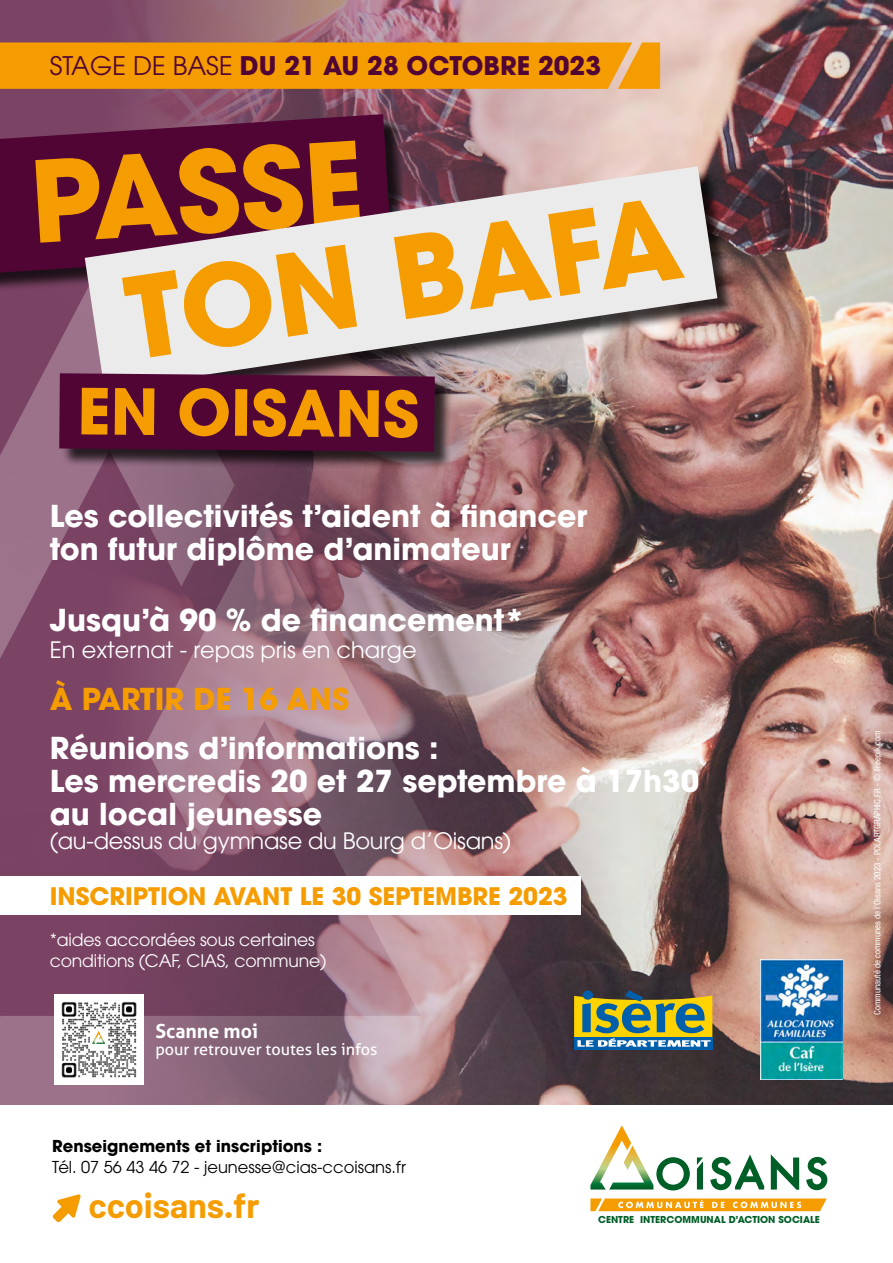
<style>
.page{position:relative;width:893px;height:1263px;background:#fff}
.page>*{position:absolute;margin:0;border:0;box-sizing:border-box;transform-origin:0 0}
.t1{font:700 111.75px "ITC Avant Garde Pro";color:#f59c00}
.t2{font:700 63px "ITC Avant Garde Pro";color:#f59c00}
.t3{font:700 34.2px "Barlow";color:#f59c00}
.t4{font:700 30px/33px "ITC Avant Garde Pro";color:#fff}
.t5{font:700 30px "ITC Avant Garde Pro";color:#f59c00}
.t6{font:700 25.5px "ITC Avant Garde Pro";color:#510535}
.t7{font:700 24px "ITC Avant Garde Pro";color:#f59c00}
.t8{font:22.5px "ITC Avant Garde Pro";letter-spacing:-.01em;color:#fff}
.t9{font:700 19.5px "Aller";color:#fff}
.t10{font:17.25px/21px "ITC Avant Garde Pro";letter-spacing:-.01em;color:#fff}
.t11{font:16.35px "ITC Avant Garde Pro";color:#000}
.t12{font:700 16.35px "ITC Avant Garde Pro";color:#000}
.t13{font:16.2px "Aller";color:#fff}
.t14{font:700 9.45px "ITC Avant Garde Pro";color:#005f27}
.t15{font:condensed 9px "Helvetica Neue LT Std";color:#fff}
.s1{font-weight:400}
</style>
<div class="page">
<img style="left:0;top:0;width:893px;height:1105px">
<div style="left:0;top:42px;width:660px;height:47px;background:#f59c00"></div>
<div style="left:574px;top:1037px;width:138px;height:13px;background:#005faa"></div>
<svg style="left:574px;top:990px;width:138px;height:57px;background:#83945a"></svg>
<img style="left:761px;top:960px;width:82px;height:120px">
<img style="left:54px;top:995px;width:90px;height:89px">
<div style="left:90px;top:1030px;width:17px;height:19px;background:#fff"></div>
<svg style="left:92px;top:1031px;width:13px;height:13px"></svg>
<div style="left:0;top:117px;width:410px;height:178px;background:#000;opacity:.75"></div>
<svg style="left:0;top:114px;width:391px;height:159px;background:#57103c"></svg>
<svg style="left:53px;top:1194px;width:28px;height:28px"></svg>
<svg style="left:697px;top:1157px;width:6px;height:32px"></svg>
<svg style="left:590px;top:1125px;width:100px;height:65px"></svg>
<svg style="left:806px;top:1157px;width:21px;height:33px"></svg>
<svg style="left:710px;top:1154px;width:54px;height:36px"></svg>
<svg style="left:771px;top:1154px;width:28px;height:36px"></svg>
<svg style="left:590px;top:1198px;width:237px;height:13px;background:#f6b136"></svg>
<div style="left:87px;top:169px;width:649px;height:239px;background:#000;opacity:.75"></div>
<svg style="left:85px;top:166px;width:632px;height:224px;background:#beacb4"></svg>
<div style="left:61px;top:375px;width:393px;height:95px;background:#000;opacity:.75"></div>
<div style="left:59px;top:373px;width:376px;height:79px;background:#510535"></div>
<div style="left:0;top:876px;width:581px;height:38px;background:#fff"></div>
<p class="t6" style="left:50px;top:49px;width:553px"><span class="s1">STAGE DE BASE</span> DU 21 AU 28 OCTOBRE 2023</p>
<h1 class="t1" style="left:27px;top:126px;width:335px;rotate:-3deg">PASSE</h1>
<h1 class="t1" style="left:117px;top:243px;width:561px;rotate:-8deg">TON BAFA</h1>
<h2 class="t2" style="left:78px;top:368px;width:343px;rotate:1deg">EN OISANS</h2>
<p class="t4" style="left:50px;top:499px;width:539px">Les collectivités t’aident à financer ton futur diplôme d’animateur</p>
<p class="t4" style="left:50px;top:603px;width:476px">Jusqu’à 90 % de financement*</p>
<p class="t8" style="left:50px;top:636px;width:368px">En externat - repas pris en charge</p>
<p class="t5" style="left:50px;top:679px;width:301px">À PARTIR DE 16 ANS</p>
<p class="t4" style="left:50px;top:731px;width:651px">Réunions d’informations :<br>Les mercredis 20 et 27 septembre à 17h30 au local jeunesse</p>
<p class="t8" style="left:50px;top:827px;width:463px">(au-dessus du gymnase du Bourg d’Oisans)</p>
<p class="t7" style="left:50px;top:880px;width:519px">INSCRIPTION AVANT LE 30 SEPTEMBRE 2023</p>
<p class="t10" style="left:50px;top:929px;width:278px">*aides accordées sous certaines conditions (CAF, CIAS, commune)</p>
<p class="t9" style="left:155px;top:1019px;width:104px">Scanne moi</p>
<p class="t13" style="left:155px;top:1039px;width:224px">pour retrouver toutes les infos</p>
<p class="t12" style="left:52px;top:1135px;width:271px">Renseignements et inscriptions :</p>
<p class="t11" style="left:52px;top:1156px;width:355px">Tél. 07 56 43 46 72 - jeunesse@cias-ccoisans.fr</p>
<p class="t3" style="left:88px;top:1184px;width:173px">ccoisans.fr</p>
<p class="t14" style="left:598px;top:1213px;width:223px">CENTRE INTERCOMMUNAL D’ACTION SOCIALE</p>
<p class="t15" style="left:872px;top:1015px;width:286px;rotate:-90deg">Communauté de communes de l’Oisans 2023 - POLARTGRAPHIC.FR - © Freepik.com</p>
</div>
